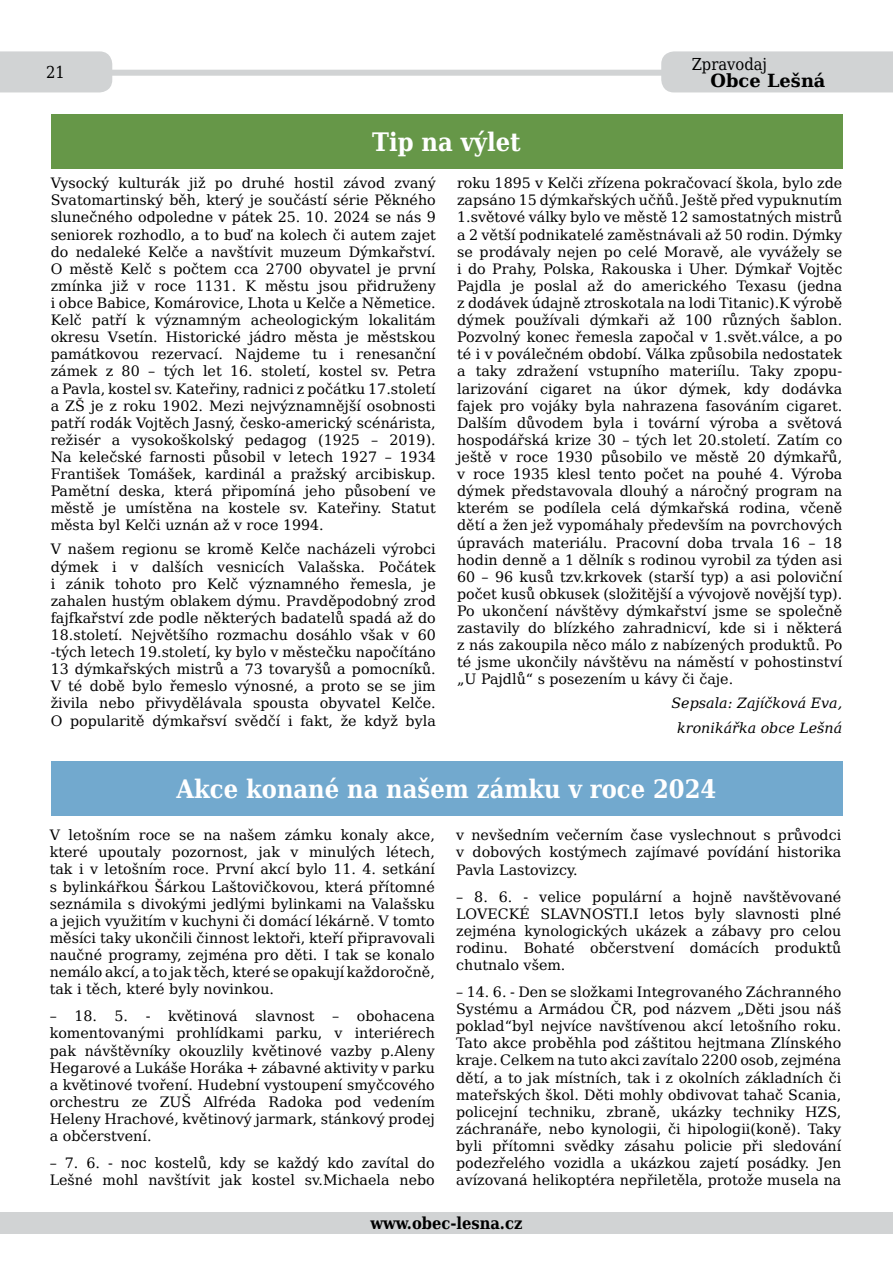
<style>
.page{position:relative;width:893px;height:1263px;background:#fff}
.page>*{position:absolute;margin:0;border:0;box-sizing:border-box;transform-origin:0 0}
.t1{font:700 25.5px "DejaVu Serif Condensed";color:#fff}
.t2{font:700 18px "DejaVu Serif";color:#000}
.t3{font:700 16.5px "DejaVu Serif Condensed";color:#000}
.t4{font:16.5px "DejaVu Serif Condensed";color:#000}
.t5{font:14.25px/17.1px "DejaVu Serif";color:#000;text-align:justify}
.t6{font:italic 14.25px/24px "DejaVu Serif";color:#000;text-align:center}
</style>
<div class="page">
<div style="left:0;top:1212px;width:892px;height:21px;background:#d1d3d4"></div>
<div style="left:0;top:51px;width:112px;height:41px;background:#d1d3d4"></div>
<div style="left:661px;top:51px;width:231px;height:41px;background:#d1d3d4"></div>
<div style="left:110px;top:70px;width:553px;height:6px;background:#d1d3d4"></div>
<div style="left:51px;top:114px;width:791px;height:54px;background:#669748"></div>
<div style="left:51px;top:761px;width:791px;height:54px;background:#72a9ce"></div>
<p class="t4" style="left:46px;top:60px;width:20px">21</p>
<h1 class="t1" style="left:372px;top:122px;width:150px">Tip na výlet</h1>
<p class="t4" style="left:691px;top:52px;width:77px">Zpravodaj</p>
<p class="t2" style="left:710px;top:66px;width:116px">Obce Lešná</p>
<p class="t5" style="left:51px;top:174px;width:386px">Vysocký kulturák již po druhé hostil závod zvaný Svatomartinský běh, který je součástí série Pěkného slunečného odpoledne v pátek 25. 10. 2024 se nás 9 seniorek rozhodlo, a to buď na kolech či autem zajet do nedaleké Kelče a navštívit muzeum Dýmkařství.<br>O městě Kelč s počtem cca 2700 obyvatel je první zmínka již v roce 1131. K městu jsou přidruženy i obce Babice, Komárovice, Lhota u Kelče a Němetice.<br>Kelč patří k významným acheologickým lokalitám okresu Vsetín. Historické jádro města je městskou památkovou rezervací. Najdeme tu i renesanční zámek z 80 – tých let 16. století, kostel sv. Petra a Pavla, kostel sv. Kateřiny, radnici z počátku 17.století a ZŠ je z roku 1902. Mezi nejvýznamnější osobnosti patří rodák Vojtěch Jasný, česko-americký scénárista, režisér a vysokoškolský pedagog (1925 – 2019).<br>Na kelečské farnosti působil v letech 1927 – 1934<br>František Tomášek, kardinál a pražský arcibiskup.<br>Pamětní deska, která připomíná jeho působení ve městě je umístěna na kostele sv. Kateřiny. Statut města byl Kelči uznán až v roce 1994.</p>
<p class="t5" style="left:51px;top:540px;width:386px">V našem regionu se kromě Kelče nacházeli výrobci dýmek i v dalších vesnicích Valašska. Počátek i zánik tohoto pro Kelč významného řemesla, je zahalen hustým oblakem dýmu. Pravděpodobný zrod fajfkařství zde podle některých badatelů spadá až do 18.století. Největšího rozmachu dosáhlo však v 60 -tých letech 19.století, ky bylo v městečku napočítáno 13 dýmkařských mistrů a 73 tovaryšů a pomocníků.<br>V té době bylo řemeslo výnosné, a proto se se jim živila nebo přivydělávala spousta obyvatel Kelče.<br>O popularitě dýmkařsví svědčí i fakt, že když byla</p>
<p class="t5" style="left:457px;top:174px;width:386px">roku 1895 v Kelči zřízena pokračovací škola, bylo zde zapsáno 15 dýmkařských učňů. Ještě před vypuknutím 1.světové války bylo ve městě 12 samostatných mistrů a 2 větší podnikatelé zaměstnávali až 50 rodin. Dýmky se prodávaly nejen po celé Moravě, ale vyvážely se i do Prahy, Polska, Rakouska i Uher. Dýmkař Vojtěc Pajdla je poslal až do amerického Texasu (jedna z dodávek údajně ztroskotala na lodi Titanic).K výrobě dýmek používali dýmkaři až 100 různých šablon.<br>Pozvolný konec řemesla započal v 1.svět.válce, a po té i v poválečném období. Válka způsobila nedostatek a taky zdražení vstupního materiílu. Taky zpopu&shy;larizování cigaret na úkor dýmek, kdy dodávka fajek pro vojáky byla nahrazena fasováním cigaret.<br>Dalším důvodem byla i tovární výroba a světová hospodářská krize 30 – tých let 20.století. Zatím co ještě v roce 1930 působilo ve městě 20 dýmkařů, v roce 1935 klesl tento počet na pouhé 4. Výroba dýmek představovala dlouhý a náročný program na kterém se podílela celá dýmkařská rodina, včeně dětí a žen jež vypomáhaly především na povrchových úpravách materiálu. Pracovní doba trvala 16 – 18 hodin denně a 1 dělník s rodinou vyrobil za týden asi 60 – 96 kusů tzv.krkovek (starší typ) a asi poloviční počet kusů obkusek (složitější a vývojově novější typ).<br>Po ukončení návštěvy dýmkařství jsme se společně zastavily do blízkého zahradnicví, kde si i některá z nás zakoupila něco málo z nabízených produktů. Po té jsme ukončily návštěvu na náměstí v pohostinství „U Pajdlů“ s posezením u kávy či čaje.</p>
<p class="t6" style="left:671px;top:691px;width:172px">Sepsala: Zajíčková Eva, kronikářka obce Lešná</p>
<h1 class="t1" style="left:176px;top:769px;width:541px">Akce konané na našem zámku v roce 2024</h1>
<p class="t5" style="left:50px;top:826px;width:386px">V letošním roce se na našem zámku konaly akce, které upoutaly pozornost, jak v minulých létech, tak i v letošním roce. První akcí bylo 11. 4. setkání s bylinkářkou Šárkou Laštovičkovou, která přítomné seznámila s divokými jedlými bylinkami na Valašsku a jejich využitím v kuchyni či domácí lékárně. V tomto měsíci taky ukončili činnost lektoři, kteří připravovali naučné programy, zejména pro děti. I tak se konalo nemálo akcí, a to jak těch, které se opakují každoročně, tak i těch, které byly novinkou.</p>
<p class="t5" style="left:50px;top:1007px;width:386px">– 18. 5. - květinová slavnost – obohacena komentovanými prohlídkami parku, v interiérech pak návštěvníky okouzlily květinové vazby p.Aleny Hegarové a Lukáše Horáka + zábavné aktivity v parku a květinové tvoření. Hudební vystoupení smyčcového orchestru ze ZUŠ Alfréda Radoka pod vedením Heleny Hrachové, květinový jarmark, stánkový prodej a občerstvení.</p>
<p class="t5" style="left:50px;top:1153px;width:386px">– 7. 6. - noc kostelů, kdy se každý kdo zavítal do<br>Lešné mohl navštívit jak kostel sv.Michaela nebo</p>
<p class="t5" style="left:456px;top:826px;width:386px">v nevšedním večerním čase vyslechnout s průvodci v dobových kostýmech zajímavé povídání historika Pavla Lastovizcy.</p>
<p class="t5" style="left:456px;top:887px;width:386px">– 8. 6. - velice populární a hojně navštěvované LOVECKÉ SLAVNOSTI.I letos byly slavnosti plné zejména kynologických ukázek a zábavy pro celou rodinu. Bohaté občerstvení domácích produktů chutnalo všem.</p>
<p class="t5" style="left:456px;top:982px;width:386px">– 14. 6. - Den se složkami Integrovaného Záchranného Systému a Armádou ČR, pod názvem „Děti jsou náš poklad“byl nejvíce navštívenou akcí letošního roku.<br>Tato akce proběhla pod záštitou hejtmana Zlínského kraje. Celkem na tuto akci zavítalo 2200 osob, zejména dětí, a to jak místních, tak i z okolních základních či mateřských škol. Děti mohly obdivovat tahač Scania, policejní techniku, zbraně, ukázky techniky HZS, záchranáře, nebo kynologii, či hipologii(koně). Taky byli přítomni svědky zásahu policie při sledování podezřelého vozidla a ukázkou zajetí posádky. Jen avízovaná helikoptéra nepřiletěla, protože musela na</p>
<p class="t3" style="left:370px;top:1209px;width:153px">www.obec-lesna.cz</p>
</div>
